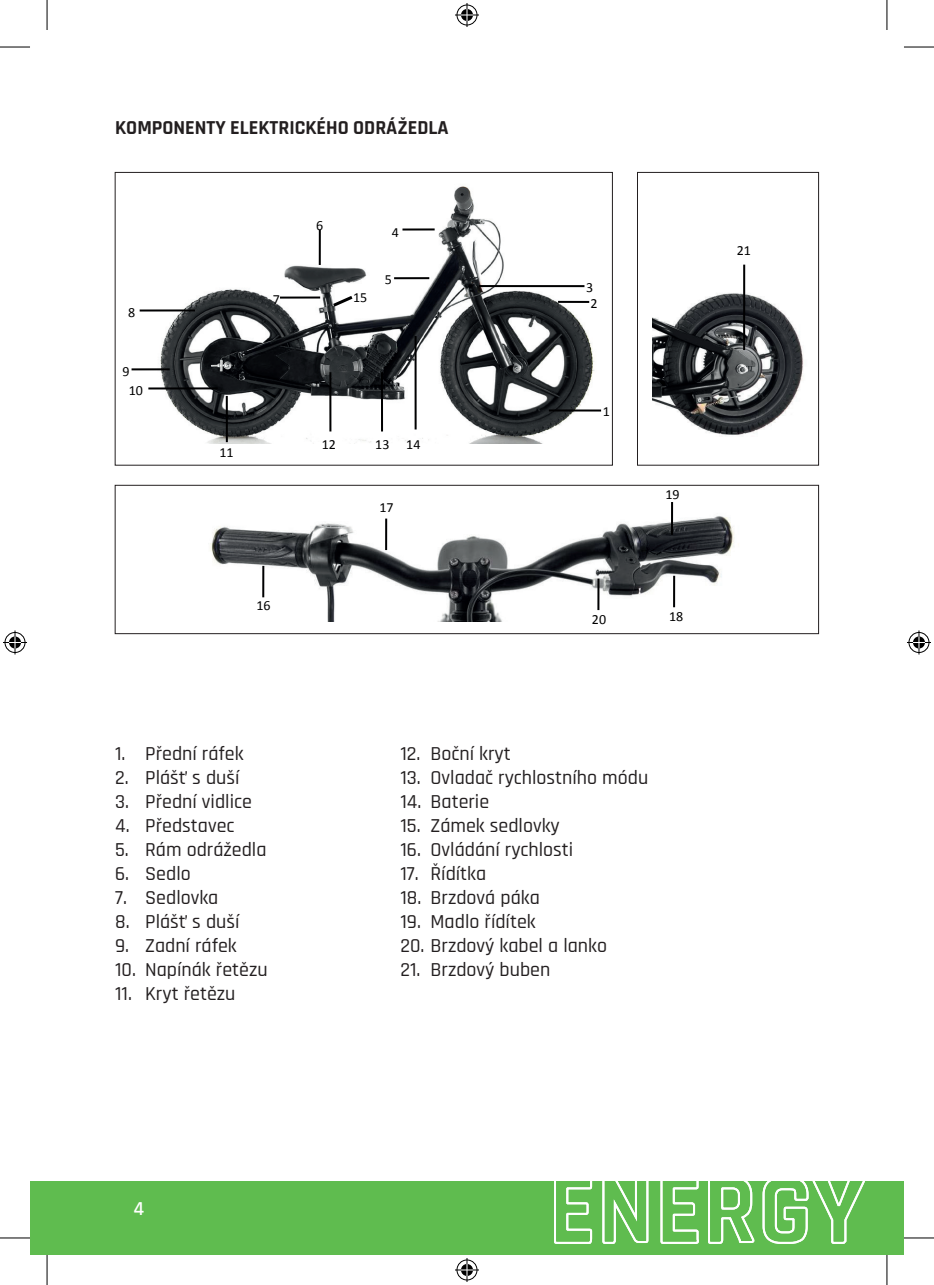
<style>
.page{position:relative;width:934px;height:1285px;background:#fff}
.page>*{position:absolute;margin:0;border:0;box-sizing:border-box;transform-origin:0 0}
.t1{font:500 20px "Rajdhani";color:#231f20}
.t2{font:700 20px "Rajdhani";color:#231f20}
.t3{font:600 20px "Rajdhani";color:#fff}
.t4{font:14px/19px "Calibri";color:#000001}
</style>
<div class="page">
<img style="left:147px;top:186px;width:455px;height:258px">
<hr style="left:402px;top:228px;width:32px;height:2px;background:#000001">
<hr style="left:394px;top:277px;width:35px;height:2px;background:#000001">
<hr style="left:318px;top:230px;width:3px;height:35px;background:#000001">
<hr style="left:280px;top:296px;width:40px;height:2px;background:#000001">
<hr style="left:140px;top:309px;width:55px;height:2px;background:#000001">
<hr style="left:131px;top:368px;width:39px;height:2px;background:#000001">
<hr style="left:148px;top:387px;width:70px;height:2px;background:#000001">
<hr style="left:329px;top:372px;width:2px;height:59px;background:#000001">
<hr style="left:414px;top:336px;width:2px;height:93px;background:#000001">
<hr style="left:381px;top:372px;width:2px;height:59px;background:#000001">
<svg style="left:333px;top:296px;width:19px;height:11px"></svg>
<hr style="left:548px;top:409px;width:53px;height:2px;background:#000001">
<hr style="left:558px;top:301px;width:31px;height:2px;background:#000001">
<hr style="left:478px;top:285px;width:106px;height:2px;background:#000001">
<hr style="left:226px;top:396px;width:2px;height:46px;background:#000001">
<div style="left:115px;top:172px;width:497px;height:293px;border:1px solid #231f20"></div>
<img style="left:210px;top:502px;width:524px;height:119px">
<hr style="left:672px;top:576px;width:2px;height:31px;background:#000001">
<hr style="left:670px;top:502px;width:2px;height:33px;background:#000001">
<hr style="left:597px;top:578px;width:2px;height:32px;background:#000001">
<hr style="left:385px;top:518px;width:2px;height:32px;background:#000001">
<hr style="left:262px;top:566px;width:2px;height:31px;background:#000001">
<div style="left:115px;top:485px;width:703px;height:149px;border:1px solid #231f20"></div>
<svg style="left:652px;top:264px;width:152px;height:172px"></svg>
<div style="left:637px;top:172px;width:181px;height:293px;border:1px solid #231f20"></div>
<div style="left:30px;top:1181px;width:873px;height:74px;background:#5fbc4f"></div>
<svg style="left:554px;top:1181px;width:39px;height:63px"></svg>
<svg style="left:602px;top:1181px;width:47px;height:63px"></svg>
<svg style="left:660px;top:1181px;width:39px;height:63px"></svg>
<svg style="left:708px;top:1181px;width:45px;height:63px"></svg>
<svg style="left:762px;top:1181px;width:103px;height:63px"></svg>
<hr style="left:0;top:47px;width:30px;height:1px;background:#000">
<hr style="left:903px;top:47px;width:30px;height:1px;background:#000">
<hr style="left:0;top:1237px;width:30px;height:1px;background:#000">
<hr style="left:903px;top:1237px;width:30px;height:1px;background:#000">
<hr style="left:47px;top:0;width:1px;height:30px;background:#000">
<hr style="left:47px;top:1255px;width:1px;height:30px;background:#000">
<hr style="left:886px;top:0;width:1px;height:30px;background:#000">
<hr style="left:886px;top:1255px;width:1px;height:30px;background:#000">
<svg style="left:455px;top:3px;width:24px;height:24px"></svg>
<svg style="left:455px;top:1258px;width:24px;height:24px"></svg>
<svg style="left:3px;top:630px;width:24px;height:24px"></svg>
<svg style="left:907px;top:630px;width:23px;height:24px"></svg>
<p class="t2" style="left:115px;top:115px;width:335px">KOMPONENTY ELEKTRICKÉHO ODRÁŽEDLA</p>
<p class="t4" style="left:128px;top:303px;width:9px">8</p>
<p class="t4" style="left:129px;top:362px;width:16px;text-indent:-6px">9<br>10</p>
<p class="t4" style="left:273px;top:289px;width:9px">7</p>
<p class="t4" style="left:316px;top:216px;width:9px">6</p>
<p class="t4" style="left:353px;top:288px;width:16px">15</p>
<p class="t4" style="left:392px;top:223px;width:9px">4</p>
<p class="t4" style="left:384px;top:270px;width:9px">5</p>
<p class="t4" style="left:219px;top:443px;width:16px">11</p>
<p class="t4" style="left:256px;top:596px;width:16px">16</p>
<p class="t4" style="left:322px;top:435px;width:16px">12</p>
<p class="t4" style="left:375px;top:435px;width:47px">13 14</p>
<p class="t4" style="left:379px;top:498px;width:16px">17</p>
<p class="t4" style="left:586px;top:278px;width:9px">3</p>
<p class="t4" style="left:590px;top:294px;width:9px">2</p>
<p class="t4" style="left:602px;top:402px;width:9px">1</p>
<p class="t4" style="left:665px;top:484px;width:16px">19</p>
<p class="t4" style="left:591px;top:610px;width:16px">20</p>
<p class="t4" style="left:668px;top:607px;width:16px">18</p>
<p class="t1" style="left:115px;top:742px;width:130px">1. Přední ráfek</p>
<p class="t1" style="left:115px;top:766px;width:126px">2. Plášť s duší</p>
<p class="t1" style="left:115px;top:790px;width:138px">3. Přední vidlice</p>
<p class="t1" style="left:115px;top:814px;width:121px">4. Představec</p>
<p class="t1" style="left:115px;top:838px;width:153px">5. Rám odrážedla</p>
<p class="t1" style="left:115px;top:862px;width:77px">6. Sedlo</p>
<p class="t1" style="left:115px;top:886px;width:105px">7. Sedlovka</p>
<p class="t1" style="left:115px;top:910px;width:126px">8. Plášť s duší</p>
<p class="t1" style="left:115px;top:934px;width:123px">9. Zadní ráfek</p>
<p class="t1" style="left:115px;top:958px;width:154px">10. Napínák řetězu</p>
<p class="t1" style="left:115px;top:982px;width:122px">11. Kryt řetězu</p>
<p class="t1" style="left:400px;top:742px;width:112px">12. Boční kryt</p>
<p class="t1" style="left:400px;top:766px;width:249px">13. Ovladač rychlostního módu</p>
<p class="t1" style="left:400px;top:790px;width:90px">14. Baterie</p>
<p class="t1" style="left:400px;top:814px;width:161px">15. Zámek sedlovky</p>
<p class="t1" style="left:400px;top:838px;width:174px">16. Ovládání rychlosti</p>
<p class="t1" style="left:400px;top:862px;width:87px">17. Řídítka</p>
<p class="t1" style="left:400px;top:886px;width:141px">18. Brzdová páka</p>
<p class="t1" style="left:400px;top:910px;width:137px">19. Madlo řídítek</p>
<p class="t1" style="left:400px;top:934px;width:208px">20. Brzdový kabel a lanko</p>
<p class="t1" style="left:400px;top:958px;width:151px">21. Brzdový buben</p>
<p class="t4" style="left:736px;top:241px;width:16px">21</p>
<p class="t3" style="left:133px;top:1197px;width:12px">4</p>
</div>
